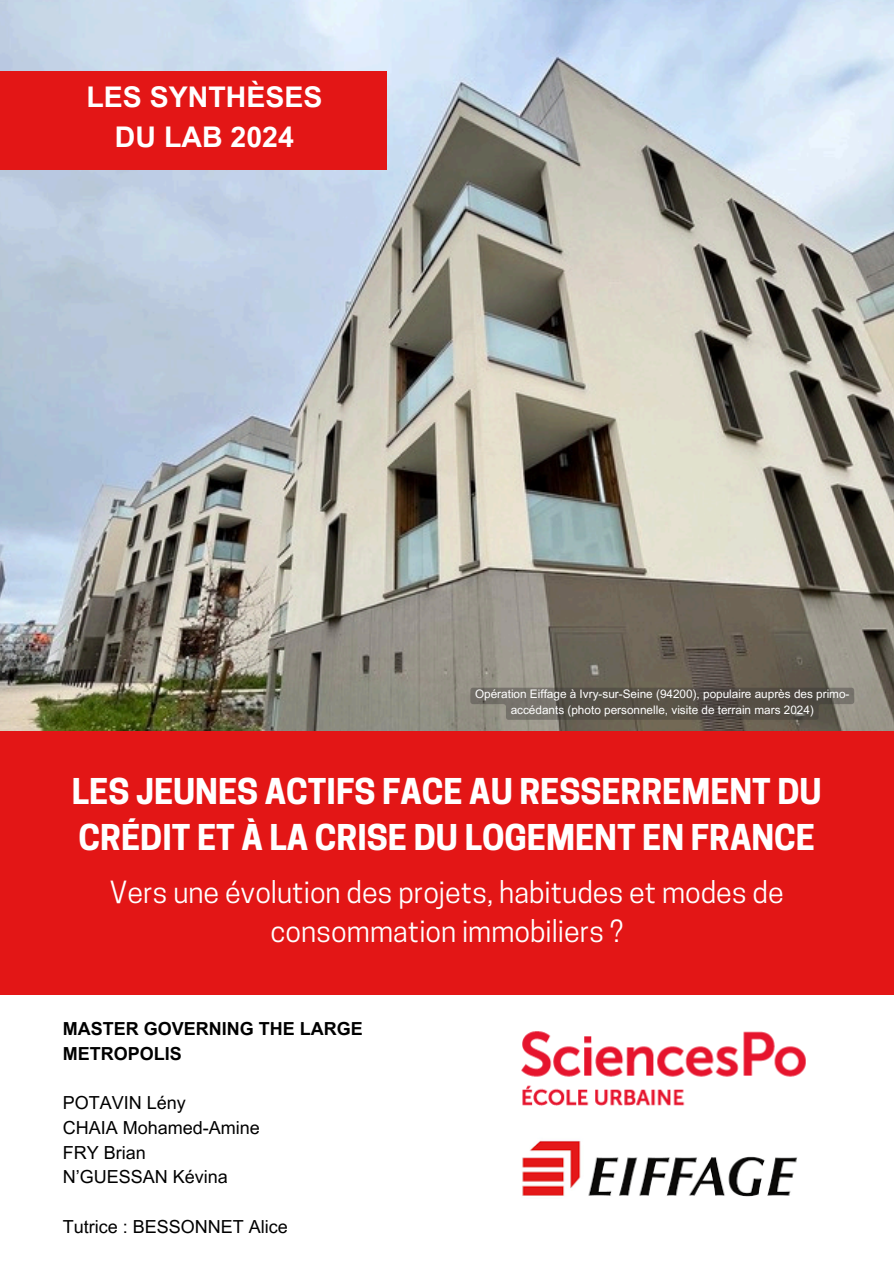
<style>
.page{position:relative;width:894px;height:1264px;background:#fff}
.page>*{position:absolute;margin:0;border:0;box-sizing:border-box;transform-origin:0 0}
.t1{font:700 33.3px/46.2px "Cooper Hewitt";color:#fff}
.t2{font:28.65px/39.3px "Cooper Hewitt";color:#fff;text-align:center}
.t3{font:700 28.5px/39.3px "Arial MT Pro";color:#fff;text-align:center}
.t4{font:18px/24.8px "Arial MT Pro";color:#000}
.t5{font:700 18px/24.8px "Arial MT Pro";color:#000}
.t6{font:11.7px/15.6px "Arial MT Pro";color:#fff;text-align:center}
</style>
<div class="page">
<img style="left:0;top:0;width:893px;height:731px">
<img style="left:521px;top:1031px;width:285px;height:75px">
<img style="left:522px;top:1140px;width:276px;height:57px">
<div style="left:0;top:72px;width:387px;height:98px;background:#e31616"></div>
<div style="left:0;top:731px;width:893px;height:263px;background:#e31616"></div>
<svg style="left:470px;top:687px;width:384px;height:32px"></svg>
<p class="t3" style="left:86px;top:81px;width:237px">LES SYNTHÈSES<br>DU LAB 2024</p>
<p class="t6" style="left:475px;top:687px;width:376px">Opération Eiffage à Ivry-sur-Seine (94200), populaire auprès des primo&shy;accédants (photo personnelle, visite de terrain mars 2024)</p>
<h6 class="t1" style="left:72px;top:772px;width:751px">LES JEUNES ACTIFS FACE AU RESSERREMENT DU<br>CRÉDIT ET À LA CRISE DU LOGEMENT EN FRANCE</h6>
<h6 class="t2" style="left:110px;top:875px;width:675px">Vers une évolution des projets, habitudes et modes de consommation immobiliers ?</h6>
<p class="t5" style="left:63px;top:1018px;width:302px">MASTER GOVERNING THE LARGE<br>METROPOLIS</p>
<h1 class="t4" style="left:63px;top:1092px;width:199px">POTAVIN Lény<br>CHAIA Mohamed-Amine<br>FRY Brian<br>N’GUESSAN Kévina</h1>
<h3 class="t4" style="left:63px;top:1216px;width:227px">Tutrice : BESSONNET Alice</h3>
</div>
